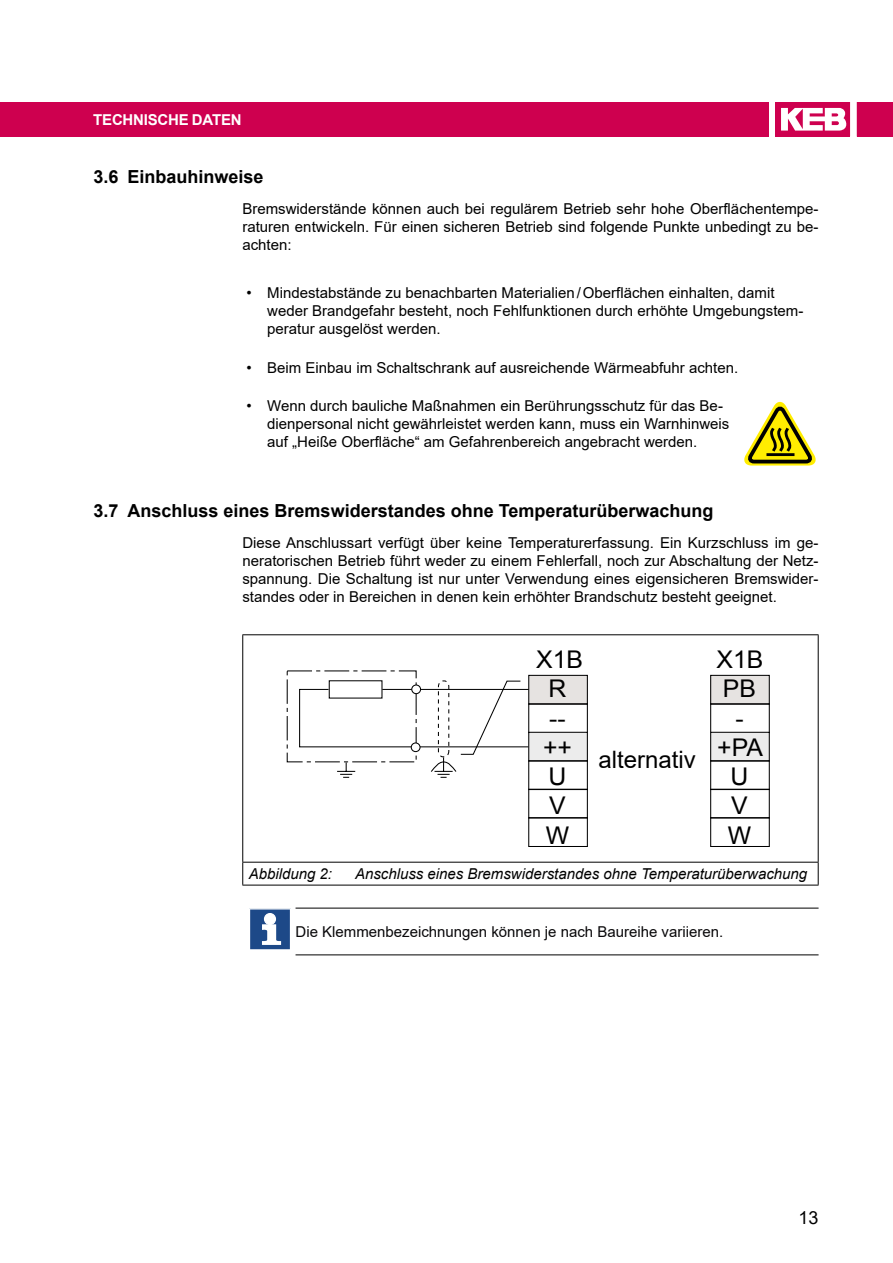
<style>
.page{position:relative;width:893px;height:1263px;background:#fff}
.page>*{position:absolute;margin:0;border:0;box-sizing:border-box;transform-origin:0 0}
.t1{font:24.45px/29.4px "Arial";color:#000}
.t2{font:24px "Arial";color:#000}
.t3{font:700 18px "Arial";color:#000}
.t4{font:18px "Arial";color:#000}
.txt_10p_normal{font:15px/18px "Arial";color:#000;text-align:justify}
.txt_10p_left{font:15px/18px "Arial";color:#000}
.t5{font:italic 15px "Arial";color:#000}
.txt_10p_normal_no_ta{font:15px "Arial";color:#09080a}
.t6{font:700 15px "Arial";color:#fff}
</style>
<div class="page">
<svg style="left:744px;top:401px;width:72px;height:64px"></svg>
<hr style="left:242px;top:634px;width:577px;height:1px;background:#000">
<hr style="left:242px;top:635px;width:1px;height:227px;background:#000">
<hr style="left:818px;top:635px;width:1px;height:227px;background:#000">
<hr style="left:242px;top:862px;width:577px;height:1px;background:#000">
<svg style="left:242px;top:862px;width:1px;height:23px"></svg>
<svg style="left:818px;top:862px;width:1px;height:23px"></svg>
<hr style="left:242px;top:885px;width:577px;height:1px;background:#000">
<div style="left:528px;top:817px;width:60px;height:30px;border:1px solid #000"></div>
<div style="left:529px;top:675px;width:58px;height:29px;background:#e6e3e1"></div>
<div style="left:528px;top:675px;width:60px;height:30px;border:1px solid #000"></div>
<div style="left:528px;top:703px;width:60px;height:30px;border:1px solid #000"></div>
<div style="left:529px;top:732px;width:58px;height:29px;background:#ececec"></div>
<div style="left:528px;top:732px;width:60px;height:30px;border:1px solid #000"></div>
<div style="left:528px;top:760px;width:60px;height:30px;border:1px solid #000"></div>
<div style="left:528px;top:789px;width:60px;height:29px;border:1px solid #000"></div>
<svg style="left:299px;top:680px;width:230px;height:98px"></svg>
<div style="left:710px;top:817px;width:60px;height:30px;border:1px solid #000"></div>
<div style="left:711px;top:675px;width:58px;height:29px;background:#e6e3e1"></div>
<div style="left:710px;top:675px;width:60px;height:30px;border:1px solid #000"></div>
<div style="left:710px;top:703px;width:60px;height:30px;border:1px solid #000"></div>
<div style="left:711px;top:732px;width:58px;height:29px;background:#ececec"></div>
<div style="left:710px;top:732px;width:60px;height:30px;border:1px solid #000"></div>
<div style="left:710px;top:760px;width:60px;height:30px;border:1px solid #000"></div>
<div style="left:710px;top:789px;width:60px;height:29px;border:1px solid #000"></div>
<hr style="left:296px;top:908px;width:523px;height:1px;background:#000">
<hr style="left:296px;top:954px;width:523px;height:1px;background:#000">
<svg style="left:249px;top:908px;width:42px;height:42px"></svg>
<div style="left:0;top:102px;width:769px;height:34px;background:#ce004f"></div>
<svg style="left:775px;top:102px;width:75px;height:34px"></svg>
<div style="left:857px;top:102px;width:36px;height:34px;background:#ce004f"></div>
<p class="t6" style="left:93px;top:110px;width:20px">Technische</p>
<p class="t6" style="left:192px;top:110px;width:22px">Daten</p>
<p class="t3" style="left:94px;top:164px;width:172px">3.6 Einbauhinweise</p>
<p class="txt_10p_normal" style="left:242px;top:200px;width:578px">Bremswiderstände können auch bei regulärem Betrieb sehr hohe Oberflächentempe&shy;raturen entwickeln. Für einen sicheren Betrieb sind folgende Punkte unbedingt zu be&shy;achten:</p>
<p class="txt_10p_left" style="left:247px;top:283px;width:7px">•</p>
<p class="txt_10p_left" style="left:267px;top:283px;width:538px">Mindestabstände zu benachbarten Materialien/Oberflächen einhalten, damit weder Brandgefahr besteht, noch Fehlfunktionen durch erhöhte Umgebungstem&shy;peratur ausgelöst werden.</p>
<p class="txt_10p_left" style="left:247px;top:358px;width:7px">•</p>
<p class="txt_10p_left" style="left:267px;top:358px;width:473px">Beim Einbau im Schaltschrank auf ausreichende Wärmeabfuhr achten.</p>
<p class="txt_10p_left" style="left:247px;top:397px;width:7px">•</p>
<p class="txt_10p_left" style="left:267px;top:397px;width:464px">Wenn durch bauliche Maßnahmen ein Berührungsschutz für das Be&shy;dienpersonal nicht gewährleistet werden kann, muss ein Warnhinweis auf „Heiße Oberfläche“ am Gefahrenbereich angebracht werden.</p>
<p class="t3" style="left:94px;top:498px;width:621px">3.7 Anschluss eines Bremswiderstandes ohne Temperaturüberwachung</p>
<p class="txt_10p_normal" style="left:242px;top:533px;width:578px">Diese Anschlussart verfügt über keine Temperaturerfassung. Ein Kurzschluss im ge&shy;neratorischen Betrieb führt weder zu einem Fehlerfall, noch zur Abschaltung der Netz&shy;spannung. Die Schaltung ist nur unter Verwendung eines eigensicheren Bremswider&shy;standes oder in Bereichen in denen kein erhöhter Brandschutz besteht geeignet.</p>
<p class="t1" style="left:536px;top:645px;width:48px">X1B<br>R<br>-- ++<br>U<br>V<br>W</p>
<p class="t2" style="left:598px;top:743px;width:99px">alternativ</p>
<p class="t1" style="left:717px;top:645px;width:48px">X1B</p>
<p class="t1" style="left:717px;top:674px;width:47px;text-align:center">PB - +PA<br>U<br>V<br>W</p>
<p class="t5" style="left:249px;top:864px;width:85px">Abbildung 2:</p>
<p class="t5" style="left:355px;top:864px;width:454px">Anschluss eines Bremswiderstandes ohne Temperaturüberwachung</p>
<p class="txt_10p_normal_no_ta" style="left:296px;top:921px;width:429px">Die Klemmenbezeichnungen können je nach Baureihe variieren.</p>
<p class="t4" style="left:798px;top:1205px;width:22px">13</p>
</div>
